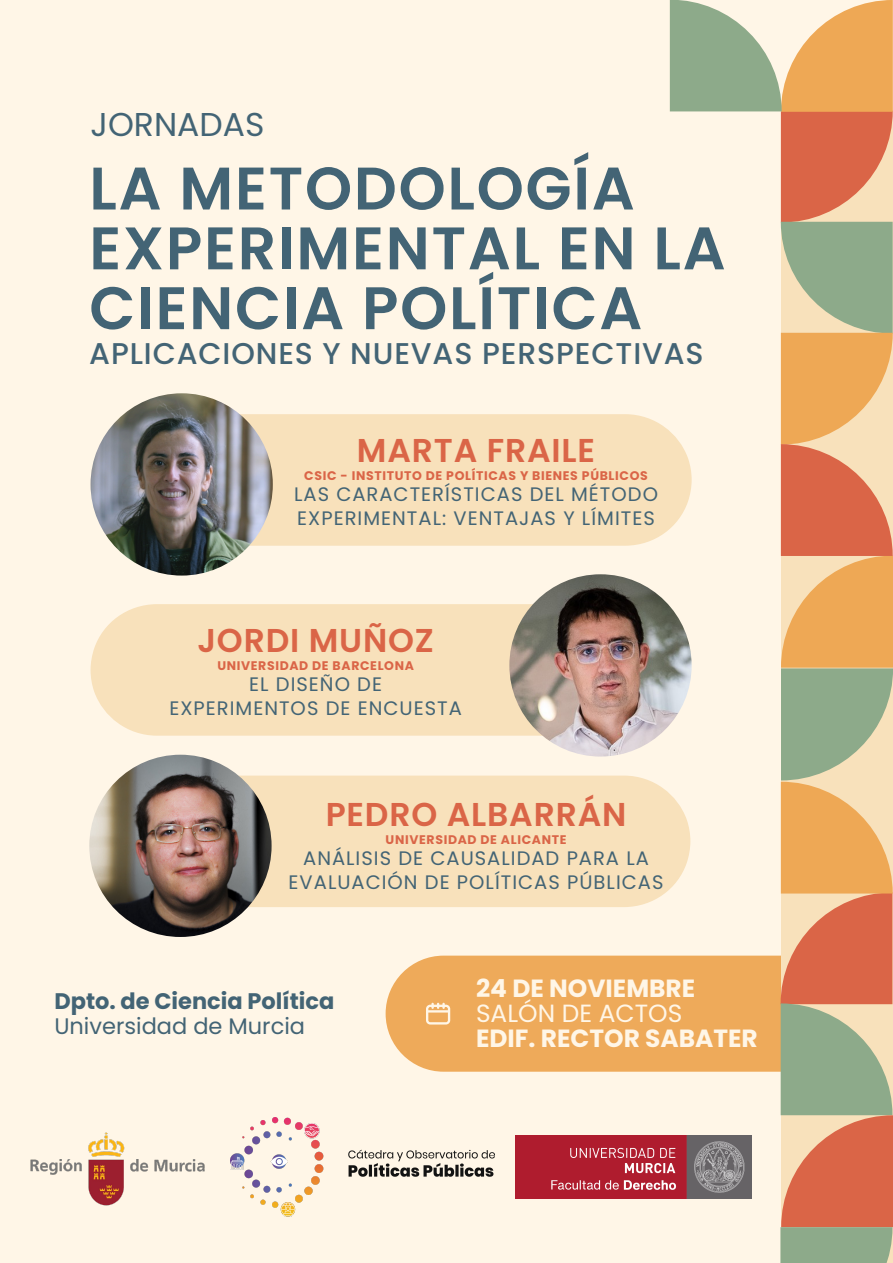
<style>
.page{position:relative;width:893px;height:1263px;background:#fff6e7}
.page>*{position:absolute;margin:0;border:0;box-sizing:border-box;transform-origin:0 0}
.t1{font:600 59.97px/59.8px "Poppins";letter-spacing:.03em;color:#436475}
.t2{font:600 33px "Poppins";letter-spacing:.025em;color:#da6547}
.t3{font:33px "Poppins";color:#436475}
.t4{font:500 30px "Poppins";letter-spacing:.03em;color:#436475}
.t5{font:700 24.87px "Poppins";color:#fff6e7}
.t6{font:24.87px "Poppins";color:#fff6e7}
.t7{font:700 22.5px "Poppins";color:#436475}
.t8{font:22.5px "Poppins";color:#436475}
.t9{font:19.5px/23.4px "Poppins";letter-spacing:.05em;color:#436475;text-align:center}
.t10{font:700 12.45px "Poppins";letter-spacing:.05em;color:#da6547}
</style>
<div class="page">
<div style="left:386px;top:956px;width:456px;height:116px;background:#eea855;border-radius:58px"></div>
<svg style="left:426px;top:1003px;width:24px;height:21px"></svg>
<div style="left:241px;top:414px;width:429px;height:132px;background:#f8e1bb"></div>
<img style="left:91px;top:393px;width:182px;height:183px;border-radius:50%">
<svg style="left:670px;top:0;width:223px;height:1263px"></svg>
<div style="left:91px;top:604px;width:451px;height:132px;background:#f8e1bb"></div>
<div style="left:240px;top:776px;width:450px;height:131px;background:#f8e1bb"></div>
<img style="left:89px;top:755px;width:183px;height:182px;border-radius:50%">
<img style="left:509px;top:574px;width:183px;height:183px;border-radius:50%">
<img style="left:231px;top:1117px;width:263px;height:100px">
<img style="left:516px;top:1136px;width:236px;height:62px">
<img style="left:30px;top:1132px;width:175px;height:74px">
<h2 class="t3" style="left:91px;top:101px;width:175px">JORNADAS</h2>
<h1 class="t1" style="left:89px;top:159px;width:638px">LA METODOLOGÍA<br>EXPERIMENTAL EN LA<br>CIENCIA POLÍTICA</h1>
<h3 class="t4" style="left:89px;top:332px;width:616px">APLICACIONES Y NUEVAS PERSPECTIVAS</h3>
<h2 class="t2" style="left:357px;top:427px;width:240px">MARTA FRAILE</h2>
<p class="t9" style="left:294px;top:483px;width:365px;text-align:left">LAS CARACTERÍSTICAS DEL MÉTODO<br>EXPERIMENTAL: VENTAJAS Y LÍMITES</p>
<p class="t10" style="left:304px;top:466px;width:345px">CSIC - INSTITUTO DE POLÍTICAS Y BIENES PÚBLICOS</p>
<h2 class="t2" style="left:197px;top:617px;width:238px">JORDI MUÑOZ</h2>
<p class="t9" style="left:169px;top:673px;width:294px">EL DISEÑO DE<br>EXPERIMENTOS DE ENCUESTA</p>
<p class="t10" style="left:217px;top:656px;width:198px">UNIVERSIDAD DE BARCELONA</p>
<h2 class="t2" style="left:326px;top:791px;width:302px">PEDRO ALBARRÁN</h2>
<p class="t9" style="left:289px;top:847px;width:376px">ANÁLISIS DE CAUSALIDAD PARA LA<br>EVALUACIÓN DE POLÍTICAS PÚBLICAS</p>
<p class="t10" style="left:386px;top:831px;width:182px">UNIVERSIDAD DE ALICANTE</p>
<p class="t7" style="left:54px;top:985px;width:282px">Dpto. de Ciencia Política</p>
<p class="t8" style="left:54px;top:1010px;width:252px">Universidad de Murcia</p>
<p class="t5" style="left:476px;top:971px;width:221px">24 DE NOVIEMBRE</p>
<p class="t6" style="left:476px;top:996px;width:208px">SALÓN DE ACTOS</p>
<p class="t5" style="left:476px;top:1021px;width:283px">EDIF. RECTOR SABATER</p>
</div>
